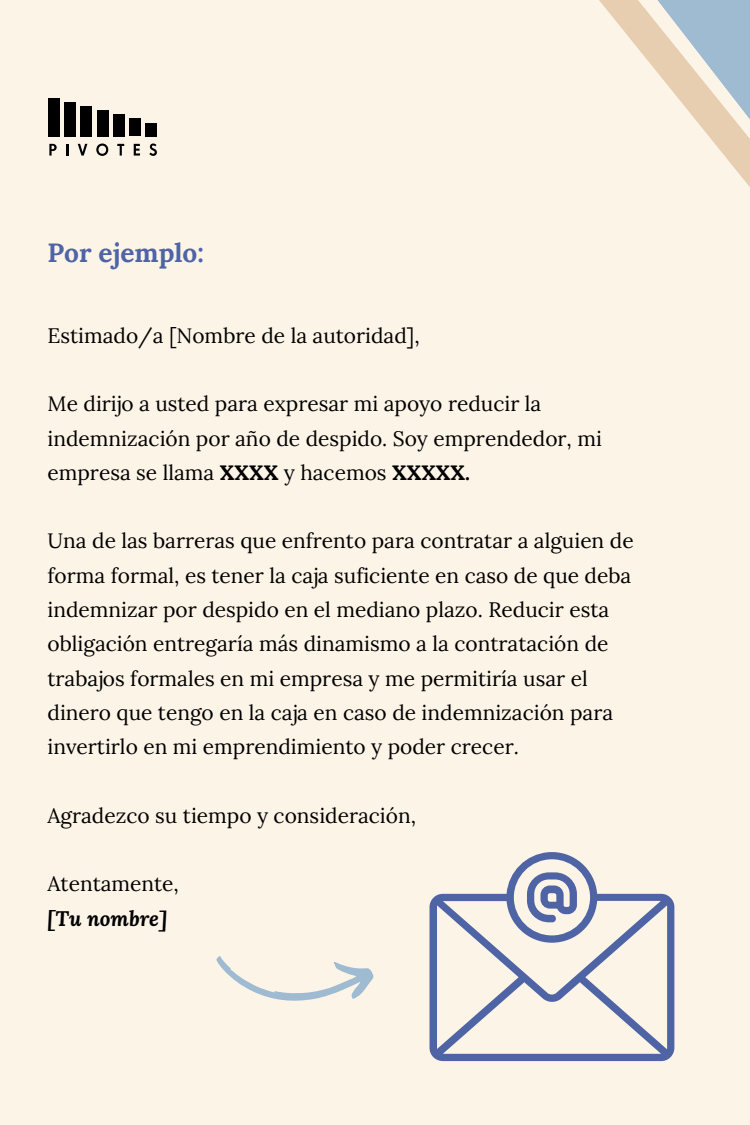
<style>
.page{position:relative;width:750px;height:1125px;background:#fdf4e8}
.page>*{position:absolute;margin:0;border:0;box-sizing:border-box;transform-origin:0 0}
.t1{font:700 26.25px "Lora";color:#4f64a5}
.t2{font:20.88px/34.2px "Lora";color:#000}
.t3{font:italic 700 20.88px "Lora";color:#000}
.s1{font-weight:700}
</style>
<div class="page">
<svg style="left:599px;top:0;width:151px;height:187px"></svg>
<svg style="left:49px;top:144px;width:8px;height:12px"></svg>
<svg style="left:66px;top:144px;width:2px;height:12px"></svg>
<svg style="left:78px;top:144px;width:9px;height:12px"></svg>
<svg style="left:96px;top:144px;width:12px;height:12px"></svg>
<svg style="left:117px;top:144px;width:7px;height:12px"></svg>
<svg style="left:134px;top:144px;width:6px;height:12px"></svg>
<svg style="left:149px;top:144px;width:8px;height:12px"></svg>
<div style="left:48px;top:98px;width:12px;height:38px;background:#000"></div>
<div style="left:64px;top:102px;width:12px;height:34px;background:#000"></div>
<div style="left:80px;top:106px;width:12px;height:30px;background:#000"></div>
<div style="left:97px;top:110px;width:11px;height:26px;background:#000"></div>
<div style="left:113px;top:114px;width:12px;height:22px;background:#000"></div>
<div style="left:129px;top:119px;width:12px;height:17px;background:#000"></div>
<div style="left:145px;top:123px;width:12px;height:13px;background:#000"></div>
<svg style="left:430px;top:852px;width:244px;height:209px"></svg>
<svg style="left:527px;top:872px;width:50px;height:50px"></svg>
<svg style="left:216px;top:956px;width:158px;height:45px"></svg>
<p class="t1" style="left:48px;top:236px;width:158px">Por ejemplo:</p>
<p class="t2" style="left:48px;top:318px;width:374px">Estimado/a [Nombre de la autoridad],</p>
<p class="t2" style="left:48px;top:387px;width:556px">Me dirijo a usted para expresar mi apoyo reducir la indemnización por año de despido. Soy emprendedor, mi empresa se llama <span class="s1">XXXX</span> y hacemos <span class="s1">XXXXX.</span></p>
<p class="t2" style="left:48px;top:524px;width:588px">Una de las barreras que enfrento para contratar a alguien de forma formal, es tener la caja suficiente en caso de que deba indemnizar por despido en el mediano plazo. Reducir esta obligación entregaría más dinamismo a la contratación de trabajos formales en mi empresa y me permitiría usar el dinero que tengo en la caja en caso de indemnización para invertirlo en mi emprendimiento y poder crecer.</p>
<p class="t2" style="left:48px;top:798px;width:370px">Agradezco su tiempo y consideración,</p>
<p class="t2" style="left:48px;top:867px;width:133px">Atentamente,</p>
<p class="t3" style="left:48px;top:904px;width:121px">[Tu nombre]</p>
</div>
